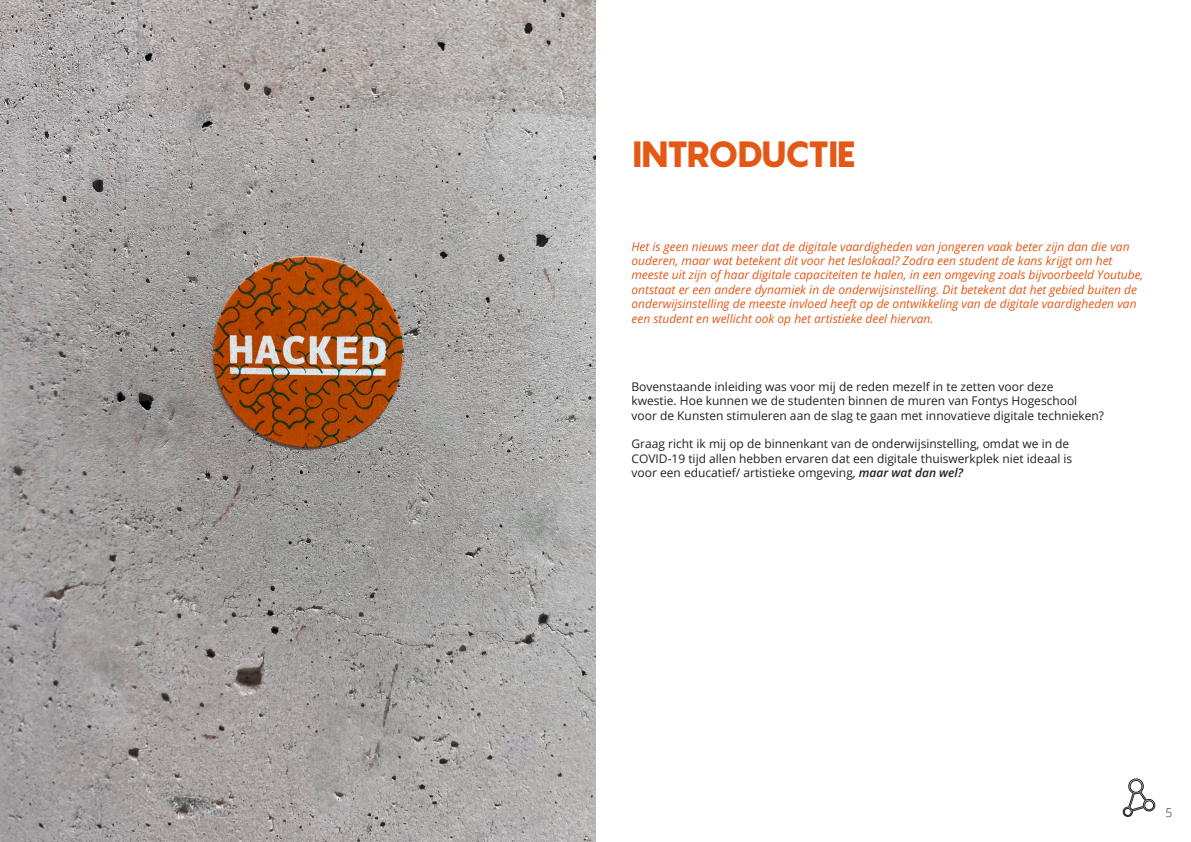
<style>
.page{position:relative;width:1191px;height:842px;background:#fff}
.page>*{position:absolute;margin:0;border:0;box-sizing:border-box;transform-origin:0 0}
.titels{font:900 36px "Pangram";letter-spacing:-.065em;color:#e45816}
.subtitels{font:italic 12px/14.4px "Open Sans";color:#e45816}
.subtitels-2{font:12px "Open Sans";color:#231f20}
.t1{font:300 12px "Open Sans";color:#231f20}
.s1{font-weight:600;font-style:italic}
</style>
<div class="page">
<svg style="left:1122px;top:778px;width:33px;height:39px"></svg>
<img style="left:0;top:0;width:595px;height:842px">
<p class="titels" style="left:631px;top:131px;width:226px">INTRODUCTIE</p>
<p class="subtitels" style="left:631px;top:239px;width:513px">Het is geen nieuws meer dat de digitale vaardigheden van jongeren vaak beter zijn dan die van ouderen, maar wat betekent dit voor het leslokaal? Zodra een student de kans krijgt om het meeste uit zijn of haar digitale capaciteiten te halen, in een omgeving zoals bijvoorbeeld Youtube, ontstaat er een andere dynamiek in de onderwijsinstelling. Dit betekent dat het gebied buiten de onderwijsinstelling de meeste invloed heeft op de ontwikkeling van de digitale vaardigheden van een student en wellicht ook op het artistieke deel hiervan.</p>
<p class="subtitels-2" style="left:631px;top:378px;width:423px">Bovenstaande inleiding was voor mij de reden mezelf in te zetten voor deze</p>
<p class="subtitels-2" style="left:631px;top:392px;width:447px">kwestie. Hoe kunnen we de studenten binnen de muren van Fontys Hogeschool</p>
<p class="subtitels-2" style="left:631px;top:407px;width:474px">voor de Kunsten stimuleren aan de slag te gaan met innovatieve digitale technieken?</p>
<p class="subtitels-2" style="left:631px;top:436px;width:439px">Graag richt ik mij op de binnenkant van de onderwijsinstelling, omdat we in de</p>
<p class="subtitels-2" style="left:631px;top:450px;width:442px">COVID-19 tijd allen hebben ervaren dat een digitale thuiswerkplek niet ideaal is</p>
<p class="subtitels-2" style="left:631px;top:464px;width:333px">voor een educatief/ artistieke omgeving, <span class="s1">maar wat dan wel?</span></p>
<p class="t1" style="left:1165px;top:804px;width:8px">5</p>
</div>
